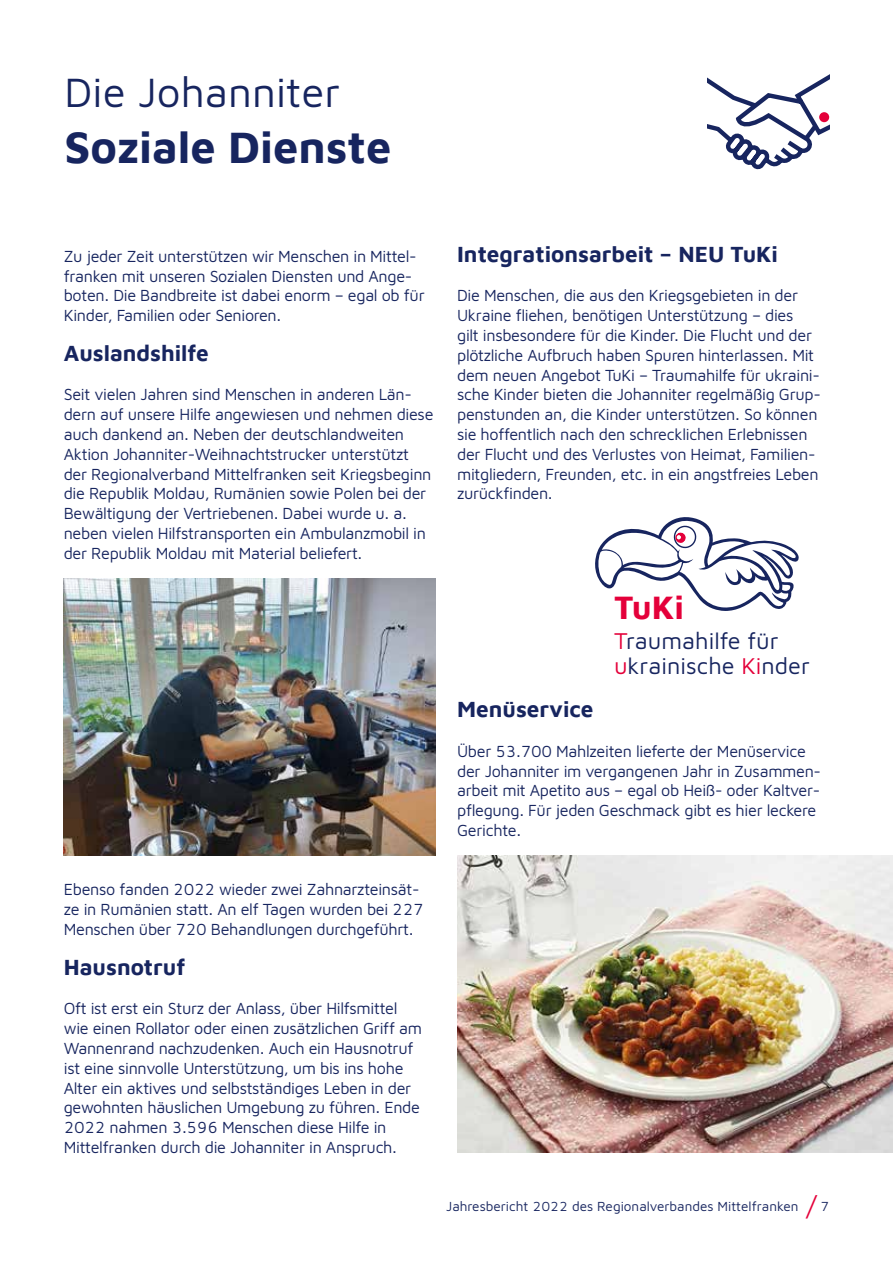
<style>
.page{position:relative;width:893px;height:1263px;background:#fff}
.page>*{position:absolute;margin:0;border:0;box-sizing:border-box;transform-origin:0 0}
.t1{font:700 45px "Maven Johanniter";color:#17255f}
.t2{font:42px "Maven Johanniter";color:#17255f}
.t3{font:700 33.3px "Maven Johanniter";color:#e4003a}
.t4{font:23.4px/24.3px "Maven Johanniter";color:#17255f}
.t5{font:700 22.5px "Maven Johanniter";color:#17255f}
.t6{font:16.5px/19.8px "Maven Johanniter";letter-spacing:-.02em;color:#17255f}
.t7{font:13.5px "Maven Johanniter";color:#17255f}
.s1{color:#e4003a}
.s2{font-size:27px;color:#e4003a}
</style>
<div class="page">
<svg style="left:708px;top:74px;width:121px;height:96px"></svg>
<img style="left:457px;top:856px;width:436px;height:297px">
<img style="left:64px;top:579px;width:372px;height:277px">
<svg style="left:595px;top:517px;width:204px;height:94px"></svg>
<h2 class="t2" style="left:65px;top:63px;width:277px">Die Johanniter</h2>
<h1 class="t1" style="left:65px;top:115px;width:328px">Soziale Dienste</h1>
<p class="t6" style="left:64px;top:245px;width:362px">Zu jeder Zeit unterstützen wir Menschen in Mittel&shy;franken mit unseren Sozialen Diensten und Ange&shy;boten. Die Bandbreite ist dabei enorm – egal ob für Kinder, Familien oder Senioren.</p>
<h3 class="t5" style="left:64px;top:337px;width:146px">Auslandshilfe</h3>
<p class="t6" style="left:64px;top:384px;width:371px">Seit vielen Jahren sind Menschen in anderen Län&shy;dern auf unsere Hilfe angewiesen und nehmen diese auch dankend an. Neben der deutschlandweiten Aktion Johanniter-Weihnachtstrucker unterstützt der Regionalverband Mittelfranken seit Kriegsbeginn die Republik Moldau, Rumänien sowie Polen bei der Bewältigung der Vertriebenen. Dabei wurde u. a. neben vielen Hilfstransporten ein Ambulanzmobil in der Republik Moldau mit Material beliefert.</p>
<h3 class="t5" style="left:457px;top:238px;width:322px">Integrationsarbeit – NEU TuKi</h3>
<p class="t6" style="left:457px;top:285px;width:365px">Die Menschen, die aus den Kriegsgebieten in der Ukraine fliehen, benötigen Unterstützung – dies<br>gilt insbesondere für die Kinder. Die Flucht und der plötzliche Aufbruch haben Spuren hinterlassen. Mit dem neuen Angebot TuKi – Traumahilfe für ukraini&shy;sche Kinder bieten die Johanniter regelmäßig Grup&shy;penstunden an, die Kinder unterstützen. So können sie hoffentlich nach den schrecklichen Erlebnissen der Flucht und des Verlustes von Heimat, Familien&shy;mitgliedern, Freunden, etc. in ein angstfreies Leben zurückfinden.</p>
<h3 class="t3" style="left:614px;top:584px;width:71px">TuKi</h3>
<h3 class="t4" style="left:614px;top:627px;width:197px"><span class="s1">T</span>raumahilfe für <span class="s1">u</span>krainische <span class="s1">Ki</span>nder</h3>
<h3 class="t5" style="left:457px;top:693px;width:138px">Menüservice</h3>
<p class="t6" style="left:457px;top:740px;width:365px">Über 53.700 Mahlzeiten lieferte der Menüservice der Johanniter im vergangenen Jahr in Zusammen&shy;arbeit mit Apetito aus – egal ob Heiß- oder Kaltver&shy;pflegung. Für jeden Geschmack gibt es hier leckere Gerichte.</p>
<p class="t6" style="left:64px;top:879px;width:361px">Ebenso fanden 2022 wieder zwei Zahnarzteinsät&shy;ze in Rumänien statt. An elf Tagen wurden bei 227<br>Menschen über 720 Behandlungen durchgeführt.</p>
<h3 class="t5" style="left:64px;top:951px;width:123px">Hausnotruf</h3>
<p class="t6" style="left:64px;top:998px;width:360px">Oft ist erst ein Sturz der Anlass, über Hilfsmittel wie einen Rollator oder einen zusätzlichen Griff am Wannenrand nachzudenken. Auch ein Hausnotruf ist eine sinnvolle Unterstützung, um bis ins hohe Alter ein aktives und selbstständiges Leben in der gewohnten häuslichen Umgebung zu führen. Ende 2022 nahmen 3.596 Menschen diese Hilfe in Mittelfranken durch die Johanniter in Anspruch.</p>
<p class="t7" style="left:446px;top:1197px;width:385px">Jahresbericht 2022 des Regionalverbandes Mittelfranken <span class="s2">/</span> 7</p>
</div>
